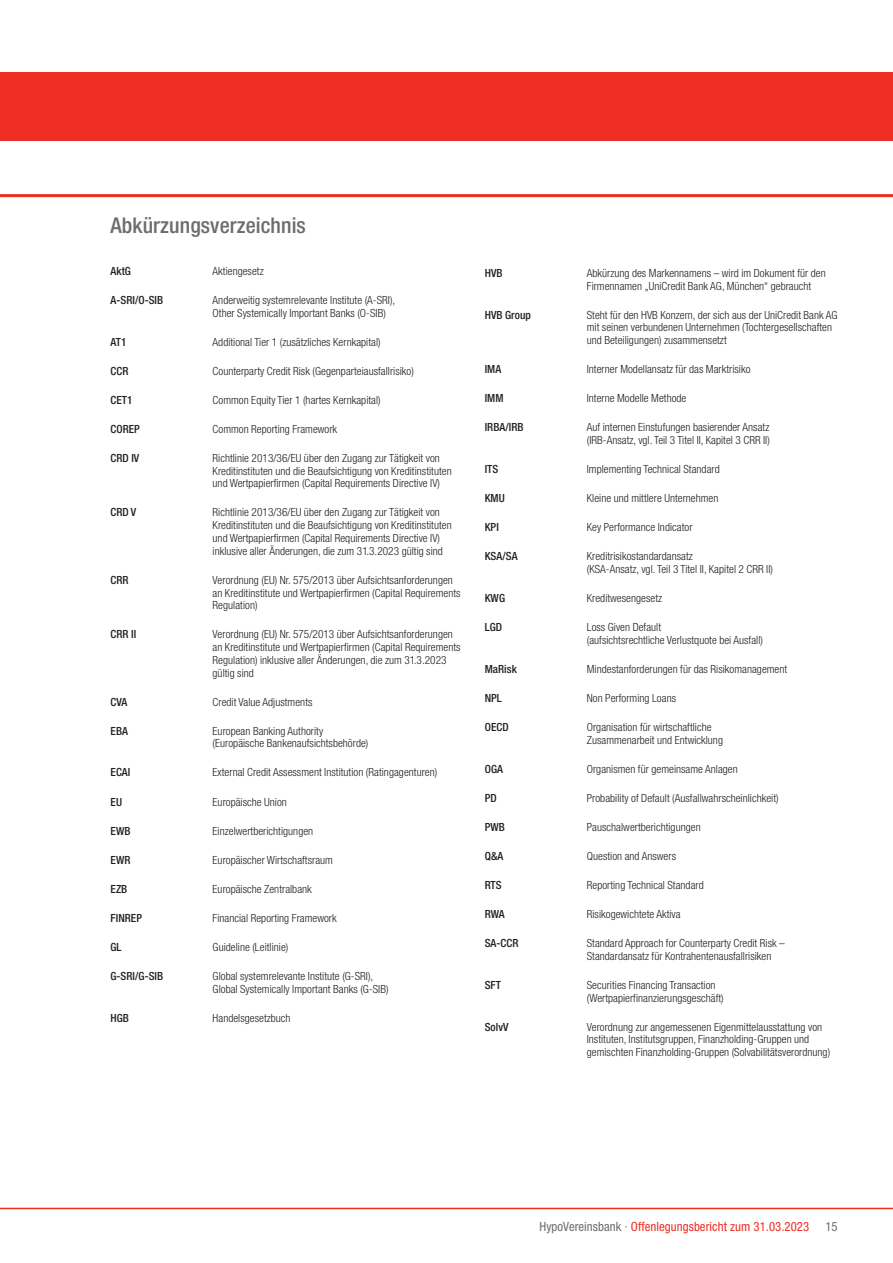
<style>
.page{position:relative;width:893px;height:1263px;background:#fff}
.page>*{position:absolute;margin:0;border:0;box-sizing:border-box;transform-origin:0 0}
.t1{font:500 condensed 21.75px "Helvetica Neue";letter-spacing:.005em;color:#6c6d70}
.t2{font:condensed 12.75px "Helvetica Neue";letter-spacing:.005em;color:#ee2e22}
.t3{font:condensed 12.75px "Helvetica Neue";color:#6c6d70}
.t4{font:300 11.25px/12.8px "Helvetica HVB Cond";letter-spacing:.005em;color:#231f20}
.t5{font:500 11.25px "Helvetica HVB Cond";letter-spacing:.005em;color:#231f20}
.s1{color:#6c6d70}
</style>
<div class="page">
<hr style="left:0;top:1208px;width:893px;height:1px;background:#ee2e22">
<div style="left:0;top:72px;width:893px;height:68px;background:#ee2e22"></div>
<hr style="left:0;top:194px;width:893px;height:3px;background:#ee2e22">
<h1 class="t1" style="left:111px;top:212px;width:197px">Abkürzungsverzeichnis</h1>
<p class="t5" style="left:111px;top:264px;width:22px">AktG</p>
<p class="t4" style="left:213px;top:264px;width:53px">Aktiengesetz</p>
<p class="t5" style="left:111px;top:293px;width:54px">A-SRI/O-SIB</p>
<p class="t4" style="left:213px;top:293px;width:184px">Anderweitig systemrelevante Institute (A-SRI),<br>Other Systemically Important Banks (O-SIB)</p>
<p class="t5" style="left:111px;top:335px;width:17px">AT1</p>
<p class="t4" style="left:213px;top:335px;width:170px">Additional Tier 1 (zusätzliches Kernkapital)</p>
<p class="t5" style="left:111px;top:364px;width:19px">CCR</p>
<p class="t4" style="left:213px;top:364px;width:203px">Counterparty Credit Risk (Gegenparteiausfallrisiko)</p>
<p class="t5" style="left:111px;top:393px;width:24px">CET1</p>
<p class="t4" style="left:213px;top:393px;width:170px">Common Equity Tier 1 (hartes Kernkapital)</p>
<p class="t5" style="left:111px;top:422px;width:31px">COREP</p>
<p class="t4" style="left:213px;top:422px;width:126px">Common Reporting Framework</p>
<p class="t5" style="left:111px;top:451px;width:30px">CRD IV</p>
<p class="t4" style="left:213px;top:451px;width:241px">Richtlinie 2013/36/EU über den Zugang zur Tätigkeit von<br>Kreditinstituten und die Beaufsichtigung von Kreditinstituten und Wertpapierfirmen (Capital Requirements Directive IV)</p>
<p class="t5" style="left:111px;top:506px;width:27px">CRD V</p>
<p class="t4" style="left:213px;top:506px;width:241px">Richtlinie 2013/36/EU über den Zugang zur Tätigkeit von Kreditinstituten und die Beaufsichtigung von Kreditinstituten und Wertpapierfirmen (Capital Requirements Directive IV) inklusive aller Änderungen, die zum 31.3.2023 gültig sind</p>
<p class="t5" style="left:111px;top:573px;width:20px">CRR</p>
<p class="t4" style="left:213px;top:573px;width:249px">Verordnung (EU) Nr. 575/2013 über Aufsichtsanforderungen an Kreditinstitute und Wertpapierfirmen (Capital Requirements<br>Regulation)</p>
<p class="t5" style="left:111px;top:628px;width:27px">CRR II</p>
<p class="t4" style="left:213px;top:628px;width:249px">Verordnung (EU) Nr. 575/2013 über Aufsichtsanforderungen an Kreditinstitute und Wertpapierfirmen (Capital Requirements Regulation) inklusive aller Änderungen, die zum 31.3.2023 gültig sind</p>
<p class="t5" style="left:111px;top:695px;width:18px">CVA</p>
<p class="t4" style="left:213px;top:695px;width:101px">Credit Value Adjustments</p>
<p class="t5" style="left:111px;top:724px;width:19px">EBA</p>
<p class="t4" style="left:213px;top:724px;width:157px">European Banking Authority (Europäische Bankenaufsichtsbehörde)</p>
<p class="t5" style="left:111px;top:766px;width:21px">ECAI</p>
<p class="t4" style="left:213px;top:766px;width:226px">External Credit Assessment Institution (Ratingagenturen)</p>
<p class="t5" style="left:111px;top:795px;width:13px">EU</p>
<p class="t4" style="left:213px;top:795px;width:76px">Europäische Union</p>
<p class="t5" style="left:111px;top:824px;width:21px">EWB</p>
<p class="t4" style="left:213px;top:824px;width:102px">Einzelwertberichtigungen</p>
<p class="t5" style="left:111px;top:853px;width:21px">EWR</p>
<p class="t4" style="left:213px;top:853px;width:122px">Europäischer Wirtschaftsraum</p>
<p class="t5" style="left:111px;top:882px;width:18px">EZB</p>
<p class="t4" style="left:213px;top:882px;width:101px">Europäische Zentralbank</p>
<p class="t5" style="left:111px;top:911px;width:33px">FINREP</p>
<p class="t4" style="left:213px;top:911px;width:126px">Financial Reporting Framework</p>
<p class="t5" style="left:111px;top:940px;width:13px">GL</p>
<p class="t4" style="left:213px;top:940px;width:77px">Guideline (Leitlinie)</p>
<p class="t5" style="left:111px;top:969px;width:54px">G-SRI/G-SIB</p>
<p class="t4" style="left:213px;top:969px;width:177px">Global systemrelevante Institute (G-SRI),<br>Global Systemically Important Banks (G-SIB)</p>
<p class="t5" style="left:111px;top:1011px;width:20px">HGB</p>
<p class="t4" style="left:213px;top:1011px;width:79px">Handelsgesetzbuch</p>
<p class="t5" style="left:485px;top:266px;width:19px">HVB</p>
<p class="t4" style="left:587px;top:266px;width:240px">Abkürzung des Markennamens – wird im Dokument für den<br>Firmennamen „UniCredit Bank AG, München“ gebraucht</p>
<p class="t5" style="left:485px;top:308px;width:48px">HVB Group</p>
<p class="t4" style="left:587px;top:308px;width:252px">Steht für den HVB Konzern, der sich aus der UniCredit Bank AG mit seinen verbundenen Unternehmen (Tochtergesellschaften und Beteiligungen) zusammensetzt</p>
<p class="t5" style="left:485px;top:362px;width:18px">IMA</p>
<p class="t4" style="left:587px;top:363px;width:165px">Interner Modellansatz für das Marktrisiko</p>
<p class="t5" style="left:485px;top:391px;width:20px">IMM</p>
<p class="t4" style="left:587px;top:392px;width:101px">Interne Modelle Methode</p>
<p class="t5" style="left:485px;top:421px;width:40px">IRBA/IRB</p>
<p class="t4" style="left:587px;top:421px;width:185px">Auf internen Einstufungen basierender Ansatz (IRB-Ansatz, vgl. Teil 3 Titel II, Kapitel 3 CRR II)</p>
<p class="t5" style="left:485px;top:462px;width:15px">ITS</p>
<p class="t4" style="left:587px;top:463px;width:134px">Implementing Technical Standard</p>
<p class="t5" style="left:485px;top:491px;width:22px">KMU</p>
<p class="t4" style="left:587px;top:492px;width:133px">Kleine und mittlere Unternehmen</p>
<p class="t5" style="left:485px;top:520px;width:16px">KPI</p>
<p class="t4" style="left:587px;top:521px;width:107px">Key Performance Indicator</p>
<p class="t5" style="left:485px;top:549px;width:34px">KSA/SA</p>
<p class="t4" style="left:587px;top:550px;width:188px">Kreditrisikostandardansatz<br>(KSA-Ansatz, vgl. Teil 3 Titel II, Kapitel 2 CRR II)</p>
<p class="t5" style="left:485px;top:591px;width:22px">KWG</p>
<p class="t4" style="left:587px;top:591px;width:77px">Kreditwesengesetz</p>
<p class="t5" style="left:485px;top:620px;width:19px">LGD</p>
<p class="t4" style="left:587px;top:621px;width:178px">Loss Given Default<br>(aufsichtsrechtliche Verlustquote bei Ausfall)</p>
<p class="t5" style="left:485px;top:662px;width:34px">MaRisk</p>
<p class="t4" style="left:587px;top:662px;width:202px">Mindestanforderungen für das Risikomanagement</p>
<p class="t5" style="left:485px;top:691px;width:19px">NPL</p>
<p class="t4" style="left:587px;top:691px;width:91px">Non Performing Loans</p>
<p class="t5" style="left:485px;top:720px;width:25px">OECD</p>
<p class="t4" style="left:587px;top:720px;width:138px">Organisation für wirtschaftliche<br>Zusammenarbeit und Entwicklung</p>
<p class="t5" style="left:485px;top:762px;width:20px">OGA</p>
<p class="t4" style="left:587px;top:762px;width:152px">Organismen für gemeinsame Anlagen</p>
<p class="t5" style="left:485px;top:791px;width:13px">PD</p>
<p class="t4" style="left:587px;top:791px;width:193px">Probability of Default (Ausfallwahrscheinlichkeit)</p>
<p class="t5" style="left:485px;top:820px;width:22px">PWB</p>
<p class="t4" style="left:587px;top:820px;width:115px">Pauschalwertberichtigungen</p>
<p class="t5" style="left:485px;top:849px;width:20px">Q&amp;A</p>
<p class="t4" style="left:587px;top:849px;width:91px">Question and Answers</p>
<p class="t5" style="left:485px;top:878px;width:18px">RTS</p>
<p class="t4" style="left:587px;top:878px;width:118px">Reporting Technical Standard</p>
<p class="t5" style="left:485px;top:907px;width:21px">RWA</p>
<p class="t4" style="left:587px;top:907px;width:95px">Risikogewichtete Aktiva</p>
<p class="t5" style="left:485px;top:936px;width:35px">SA-CCR</p>
<p class="t4" style="left:587px;top:937px;width:200px">Standard Approach for Counterparty Credit Risk –<br>Standardansatz für Kontrahentenausfallrisiken</p>
<p class="t5" style="left:485px;top:978px;width:18px">SFT</p>
<p class="t4" style="left:587px;top:978px;width:138px">Securities Financing Transaction (Wertpapierfinanzierungsgeschäft)</p>
<p class="t5" style="left:485px;top:1020px;width:25px">SolvV</p>
<p class="t4" style="left:587px;top:1020px;width:245px">Verordnung zur angemessenen Eigenmittelausstattung von<br>Instituten, Institutsgruppen, Finanzholding-Gruppen und gemischten Finanzholding-Gruppen (Solvabilitätsverordnung)</p>
<p class="t2" style="left:539px;top:1218px;width:271px"><span class="s1">HypoVereinsbank ·</span> Offenlegungsbericht zum 31.03.2023</p>
<p class="t3" style="left:825px;top:1218px;width:14px">15</p>
</div>
